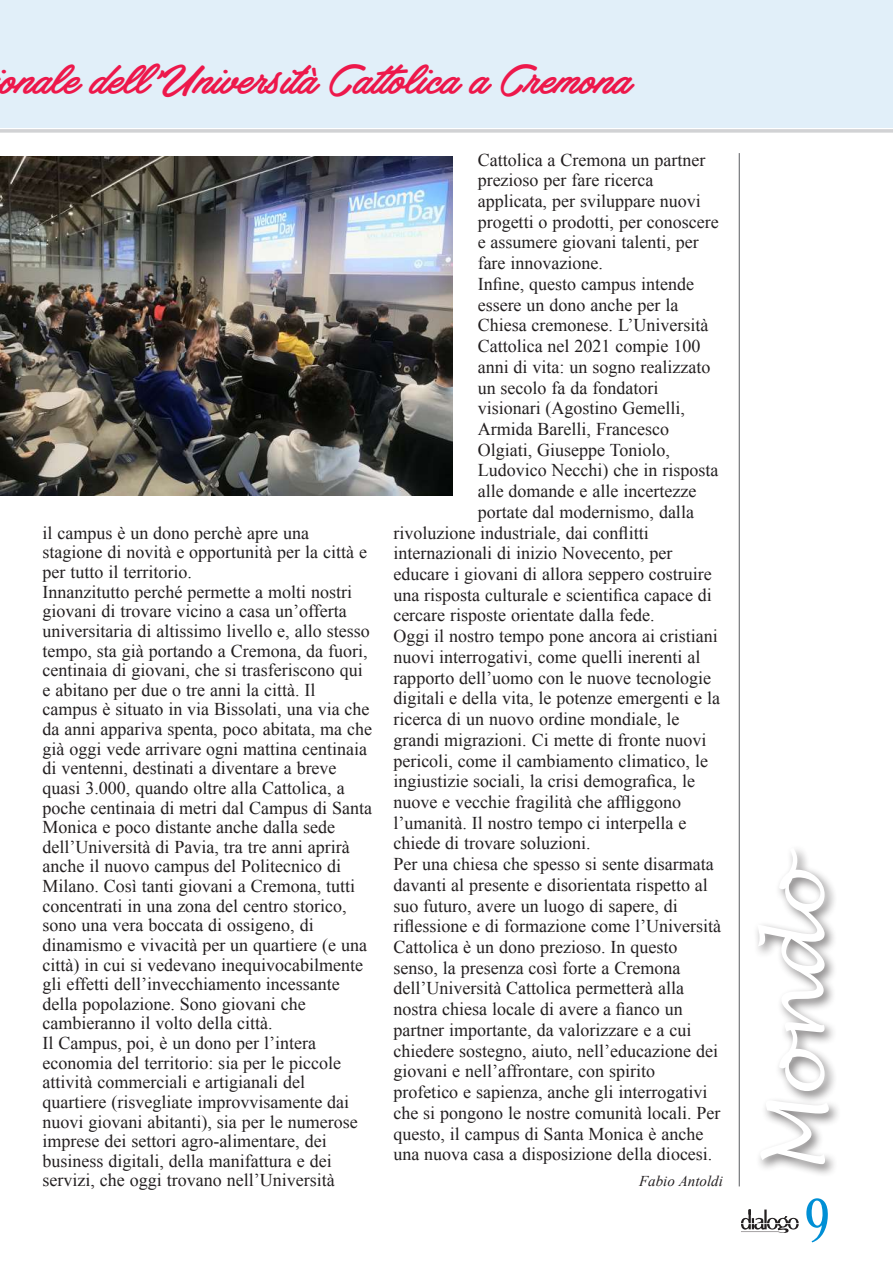
<style>
.page{position:relative;width:893px;height:1263px;background:#fff}
.page>*{position:absolute;margin:0;border:0;box-sizing:border-box;transform-origin:0 0}
.t1{font:italic 78px "Lucida Handwriting";color:#fff}
.t2{font:54px "Kontor Display";color:#008fd5}
.t3{font:48px "Haydon Brush PERSONALUSE";letter-spacing:.005em;color:#ed184b}
.t4{font:18px/19.6px "Times New Roman";color:#231f20}
.t5{font:italic 15px "Times New Roman";color:#231f20}
</style>
<div class="page">
<svg style="left:741px;top:1209px;width:58px;height:24px"></svg>
<div style="left:0;top:0;width:893px;height:128px;background:#e1eff9"></div>
<hr style="left:0;top:129px;width:893px;height:3px;background:#d1d2d4">
<div style="left:753px;top:844px;width:89px;height:333px;background:#231f20;opacity:.6"></div>
<hr style="left:739px;top:153px;width:1px;height:1033px;background:#76787b">
<img style="left:1px;top:156px;width:451px;height:339px">
<h3 class="t3" style="left:2px;top:54px;width:632px">onale dell’Università Cattolica a Cremona</h3>
<p class="t4" style="left:43px;top:523px;width:331px">il campus è un dono perchè apre una stagione di novità e opportunità per la città e per tutto il territorio.<br>Innanzitutto perché permette a molti nostri giovani di trovare vicino a casa un’offerta universitaria di altissimo livello e, allo stesso tempo, sta già portando a Cremona, da fuori, centinaia di giovani, che si trasferiscono qui e abitano per due o tre anni la città. Il campus è situato in via Bissolati, una via che da anni appariva spenta, poco abitata, ma che già oggi vede arrivare ogni mattina centinaia di ventenni, destinati a diventare a breve quasi 3.000, quando oltre alla Cattolica, a poche centinaia di metri dal Campus di Santa Monica e poco distante anche dalla sede dell’Università di Pavia, tra tre anni aprirà anche il nuovo campus del Politecnico di Milano. Così tanti giovani a Cremona, tutti concentrati in una zona del centro storico, sono una vera boccata di ossigeno, di dinamismo e vivacità per un quartiere (e una città) in cui si vedevano inequivocabilmente gli effetti dell’invecchiamento incessante della popolazione. Sono giovani che cambieranno il volto della città.<br>Il Campus, poi, è un dono per l’intera economia del territorio: sia per le piccole attività commerciali e artigianali del quartiere (risvegliate improvvisamente dai nuovi giovani abitanti), sia per le numerose imprese dei settori agro-alimentare, dei business digitali, della manifattura e dei servizi, che oggi trovano nell’Università</p>
<p class="t4" style="left:478px;top:149px;width:229px">Cattolica a Cremona un partner</p>
<p class="t4" style="left:478px;top:170px;width:177px">prezioso per fare ricerca</p>
<p class="t4" style="left:478px;top:191px;width:225px">applicata, per sviluppare nuovi</p>
<p class="t4" style="left:478px;top:212px;width:243px">progetti o prodotti, per conoscere</p>
<p class="t4" style="left:478px;top:232px;width:223px">e assumere giovani talenti, per</p>
<p class="t4" style="left:478px;top:253px;width:127px">fare innovazione.</p>
<p class="t4" style="left:478px;top:274px;width:218px">Infine, questo campus intende</p>
<p class="t4" style="left:478px;top:294px;width:202px">essere un dono anche per la</p>
<p class="t4" style="left:478px;top:315px;width:232px">Chiesa cremonese. L’Università</p>
<p class="t4" style="left:478px;top:336px;width:224px">Cattolica nel 2021 compie 100</p>
<p class="t4" style="left:478px;top:357px;width:234px">anni di vita: un sogno realizzato</p>
<p class="t4" style="left:478px;top:377px;width:182px">un secolo fa da fondatori</p>
<p class="t4" style="left:478px;top:398px;width:209px">visionari (Agostino Gemelli,</p>
<p class="t4" style="left:478px;top:419px;width:193px">Armida Barelli, Francesco</p>
<p class="t4" style="left:478px;top:440px;width:194px">Olgiati, Giuseppe Toniolo,</p>
<p class="t4" style="left:478px;top:460px;width:242px">Ludovico Necchi) che in risposta</p>
<p class="t4" style="left:478px;top:481px;width:220px">alle domande e alle incertezze</p>
<p class="t4" style="left:478px;top:502px;width:218px">portate dal modernismo, dalla</p>
<p class="t4" style="left:393px;top:522px;width:257px">rivoluzione industriale, dai conflitti</p>
<p class="t4" style="left:393px;top:543px;width:281px">internazionali di inizio Novecento, per</p>
<p class="t4" style="left:393px;top:564px;width:320px">educare i giovani di allora seppero costruire</p>
<p class="t4" style="left:393px;top:585px;width:320px">una risposta culturale e scientifica capace di</p>
<p class="t4" style="left:393px;top:605px;width:263px">cercare risposte orientate dalla fede.</p>
<p class="t4" style="left:393px;top:626px;width:326px">Oggi il nostro tempo pone ancora ai cristiani</p>
<p class="t4" style="left:393px;top:647px;width:309px">nuovi interrogativi, come quelli inerenti al</p>
<p class="t4" style="left:393px;top:667px;width:319px">rapporto dell’uomo con le nuove tecnologie</p>
<p class="t4" style="left:393px;top:688px;width:328px">digitali e della vita, le potenze emergenti e la</p>
<p class="t4" style="left:393px;top:709px;width:288px">ricerca di un nuovo ordine mondiale, le</p>
<p class="t4" style="left:393px;top:730px;width:315px">grandi migrazioni. Ci mette di fronte nuovi</p>
<p class="t4" style="left:393px;top:750px;width:316px">pericoli, come il cambiamento climatico, le</p>
<p class="t4" style="left:393px;top:771px;width:303px">ingiustizie sociali, la crisi demografica, le</p>
<p class="t4" style="left:393px;top:792px;width:289px">nuove e vecchie fragilità che affliggono</p>
<p class="t4" style="left:393px;top:812px;width:295px">l’umanità. Il nostro tempo ci interpella e</p>
<p class="t4" style="left:393px;top:833px;width:199px">chiede di trovare soluzioni.</p>
<p class="t4" style="left:393px;top:854px;width:322px">Per una chiesa che spesso si sente disarmata</p>
<p class="t4" style="left:393px;top:875px;width:316px">davanti al presente e disorientata rispetto al</p>
<p class="t4" style="left:393px;top:895px;width:286px">suo futuro, avere un luogo di sapere, di</p>
<p class="t4" style="left:393px;top:916px;width:329px">riflessione e di formazione come l’Università</p>
<p class="t4" style="left:393px;top:937px;width:286px">Cattolica è un dono prezioso. In questo</p>
<p class="t4" style="left:393px;top:958px;width:289px">senso, la presenza così forte a Cremona</p>
<p class="t4" style="left:393px;top:978px;width:292px">dell’Università Cattolica permetterà alla</p>
<p class="t4" style="left:393px;top:999px;width:291px">nostra chiesa locale di avere a fianco un</p>
<p class="t4" style="left:393px;top:1020px;width:300px">partner importante, da valorizzare e a cui</p>
<p class="t4" style="left:393px;top:1040px;width:326px">chiedere sostegno, aiuto, nell’educazione dei</p>
<p class="t4" style="left:393px;top:1061px;width:263px">giovani e nell’affrontare, con spirito</p>
<p class="t4" style="left:393px;top:1082px;width:316px">profetico e sapienza, anche gli interrogativi</p>
<p class="t4" style="left:393px;top:1103px;width:329px">che si pongono le nostre comunità locali. Per</p>
<p class="t4" style="left:393px;top:1123px;width:312px">questo, il campus di Santa Monica è anche</p>
<p class="t4" style="left:393px;top:1144px;width:321px">una nuova casa a disposizione della diocesi.</p>
<p class="t5" style="left:639px;top:1171px;width:85px">Fabio Antoldi</p>
<h1 class="t1" style="left:749px;top:1174px;width:327px;rotate:-90deg">M ondo</h1>
<h2 class="t2" style="left:806px;top:1177px;width:26px">9</h2>
</div>
